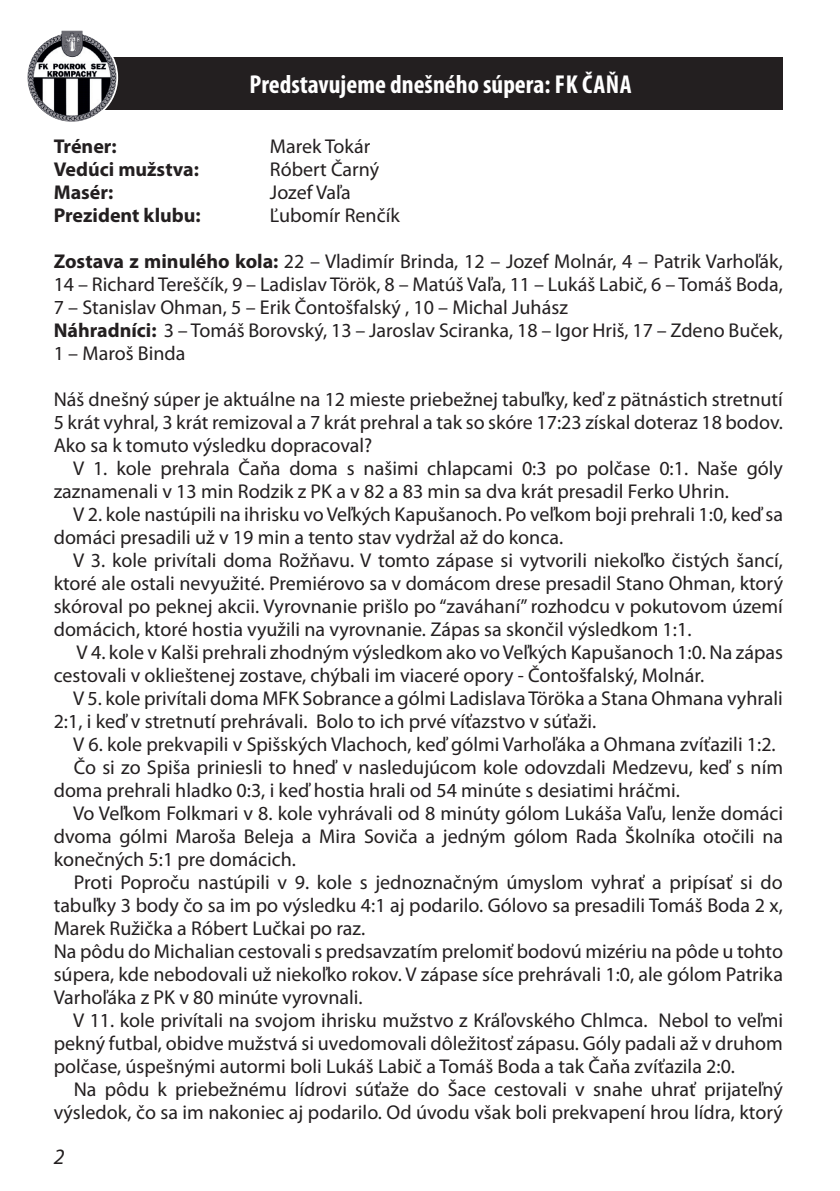
<style>
.page{position:relative;width:840px;height:1191px;background:#fff}
.page>*{position:absolute;margin:0;border:0;box-sizing:border-box;transform-origin:0 0}
.t1{font:700 condensed 26px "Myriad Pro";color:#fff}
.t2{font:italic 22px "Myriad Pro";color:#231f20}
.t3{font:20px/23px "Myriad Pro";color:#231f20}
.t4{font:700 20px "Myriad Pro";color:#231f20}
.s1{font-weight:700}
</style>
<div class="page">
<div style="left:98px;top:57px;width:684px;height:53px;background:#231f20"></div>
<svg style="left:27px;top:30px;width:91px;height:92px"></svg>
<h1 class="t1" style="left:249px;top:68px;width:383px">Predstavujeme dnešného súpera: FK ČAŇA</h1>
<p class="t4" style="left:54px;top:133px;width:64px">Tréner:</p>
<p class="t3" style="left:270px;top:134px;width:102px">Marek Tokár</p>
<p class="t4" style="left:54px;top:156px;width:147px">Vedúci mužstva:</p>
<p class="t3" style="left:270px;top:157px;width:111px">Róbert Čarný</p>
<p class="t4" style="left:54px;top:179px;width:61px">Masér:</p>
<p class="t3" style="left:270px;top:180px;width:82px">Jozef Vaľa</p>
<p class="t4" style="left:54px;top:202px;width:148px">Prezident klubu:</p>
<p class="t3" style="left:270px;top:203px;width:131px">Ľubomír Renčík</p>
<p class="t3" style="left:54px;top:249px;width:730px"><span class="s1">Zostava z minulého kola:</span> 22 – Vladimír Brinda, 12 – Jozef Molnár, 4 – Patrik Varhoľák, 14 – Richard Tereščík, 9 – Ladislav Török, 8 – Matúš Vaľa, 11 – Lukáš Labič, 6 – Tomáš Boda, 7 – Stanislav Ohman, 5 – Erik Čontošfalský , 10 – Michal Juhász<br><span class="s1">Náhradníci:</span> 3 – Tomáš Borovský, 13 – Jaroslav Sciranka, 18 – Igor Hriš, 17 – Zdeno Buček, 1 – Maroš Binda</p>
<p class="t3" style="left:54px;top:387px;width:730px;text-align:justify">Náš dnešný súper je aktuálne na 12 mieste priebežnej tabuľky, keď z pätnástich stretnutí 5 krát vyhral, 3 krát remizoval a 7 krát prehral a tak so skóre 17:23 získal doteraz 18 bodov.<br>Ako sa k tomuto výsledku dopracoval?</p>
<p class="t3" style="left:54px;top:456px;width:730px;text-indent:19px">V 1. kole prehrala Čaňa doma s našimi chlapcami 0:3 po polčase 0:1. Naše góly zaznamenali v 13 min Rodzik z PK a v 82 a 83 min sa dva krát presadil Ferko Uhrin.</p>
<p class="t3" style="left:54px;top:502px;width:730px;text-indent:19px">V 2. kole nastúpili na ihrisku vo Veľkých Kapušanoch. Po veľkom boji prehrali 1:0, keď sa domáci presadili už v 19 min a tento stav vydržal až do konca.</p>
<p class="t3" style="left:54px;top:548px;width:730px;text-align:justify;text-indent:19px">V 3. kole privítali doma Rožňavu. V tomto zápase si vytvorili niekoľko čistých šancí, ktoré ale ostali nevyužité. Premiérovo sa v domácom drese presadil Stano Ohman, ktorý skóroval po peknej akcii. Vyrovnanie prišlo po “zaváhaní” rozhodcu v pokutovom území domácich, ktoré hostia využili na vyrovnanie. Zápas sa skončil výsledkom 1:1.</p>
<p class="t3" style="left:54px;top:640px;width:730px;text-indent:23px">V 4. kole v Kalši prehrali zhodným výsledkom ako vo Veľkých Kapušanoch 1:0. Na zápas cestovali v oklieštenej zostave, chýbali im viaceré opory - Čontošfalský, Molnár.</p>
<p class="t3" style="left:54px;top:686px;width:730px;text-indent:19px">V 5. kole privítali doma MFK Sobrance a gólmi Ladislava Töröka a Stana Ohmana vyhrali<br>2:1, i keď v stretnutí prehrávali. Bolo to ich prvé víťazstvo v súťaži.</p>
<p class="t3" style="left:73px;top:732px;width:703px">V 6. kole prekvapili v Spišských Vlachoch, keď gólmi Varhoľáka a Ohmana zvíťazili 1:2.</p>
<p class="t3" style="left:74px;top:755px;width:710px">Čo si zo Spiša priniesli to hneď v nasledujúcom kole odovzdali Medzevu, keď s ním</p>
<p class="t3" style="left:54px;top:778px;width:627px">doma prehrali hladko 0:3, i keď hostia hrali od 54 minúte s desiatimi hráčmi.</p>
<p class="t3" style="left:73px;top:801px;width:711px">Vo Veľkom Folkmari v 8. kole vyhrávali od 8 minúty gólom Lukáša Vaľu, lenže domáci</p>
<p class="t3" style="left:54px;top:824px;width:730px">dvoma gólmi Maroša Beleja a Mira Soviča a jedným gólom Rada Školníka otočili na</p>
<p class="t3" style="left:54px;top:847px;width:244px">konečných 5:1 pre domácich.</p>
<p class="t3" style="left:74px;top:870px;width:710px">Proti Poproču nastúpili v 9. kole s jednoznačným úmyslom vyhrať a pripísať si do</p>
<p class="t3" style="left:54px;top:893px;width:730px">tabuľky 3 body čo sa im po výsledku 4:1 aj podarilo. Gólovo sa presadili Tomáš Boda 2 x,</p>
<p class="t3" style="left:54px;top:916px;width:313px">Marek Ružička a Róbert Lučkai po raz.</p>
<p class="t3" style="left:54px;top:939px;width:730px">Na pôdu do Michalian cestovali s predsavzatím prelomiť bodovú mizériu na pôde u tohto</p>
<p class="t3" style="left:54px;top:962px;width:730px">súpera, kde nebodovali už niekoľko rokov. V zápase síce prehrávali 1:0, ale gólom Patrika</p>
<p class="t3" style="left:54px;top:985px;width:310px">Varhoľáka z PK v 80 minúte vyrovnali.</p>
<p class="t3" style="left:73px;top:1008px;width:711px">V 11. kole privítali na svojom ihrisku mužstvo z Kráľovského Chlmca. Nebol to veľmi</p>
<p class="t3" style="left:54px;top:1031px;width:730px">pekný futbal, obidve mužstvá si uvedomovali dôležitosť zápasu. Góly padali až v druhom</p>
<p class="t3" style="left:54px;top:1054px;width:682px">polčase, úspešnými autormi boli Lukáš Labič a Tomáš Boda a tak Čaňa zvíťazila 2:0.</p>
<p class="t3" style="left:74px;top:1077px;width:710px">Na pôdu k priebežnému lídrovi súťaže do Šace cestovali v snahe uhrať prijateľný</p>
<p class="t3" style="left:54px;top:1100px;width:730px">výsledok, čo sa im nakoniec aj podarilo. Od úvodu však boli prekvapení hrou lídra, ktorý</p>
<p class="t2" style="left:54px;top:1142px;width:12px">2</p>
</div>
